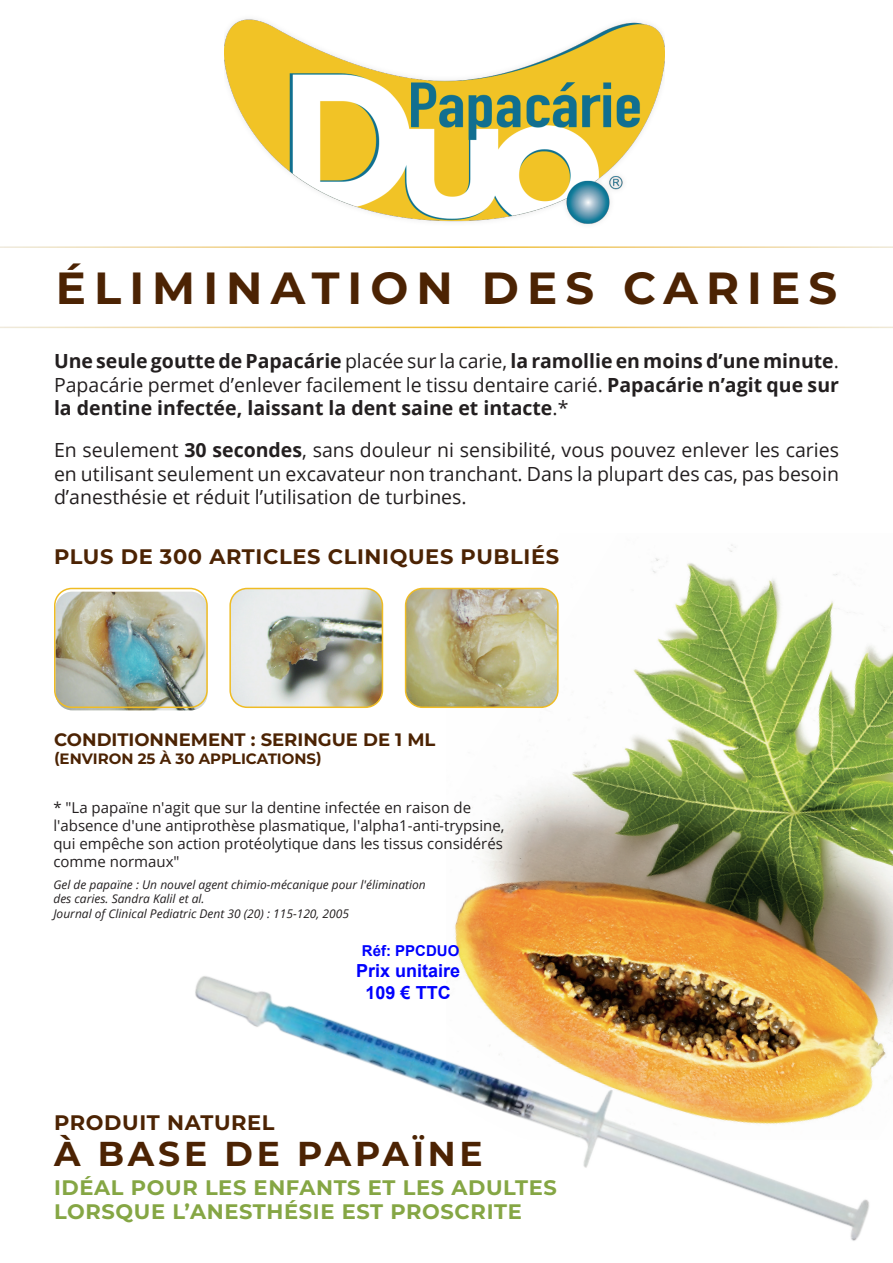
<style>
.page{position:relative;width:893px;height:1263px;background:#fff}
.page>*{position:absolute;margin:0;border:0;box-sizing:border-box;transform-origin:0 0}
.t1{font:700 45px "Montserrat";letter-spacing:.18em;color:#4c2303}
.t2{font:700 34.5px "Montserrat";letter-spacing:.11em;color:#4c2303}
.t3{font:700 21px/24px "Montserrat";letter-spacing:.03em;color:#85a644}
.t4{font:700 21px "Montserrat";letter-spacing:.03em;color:#4c2303}
.t5{font:700 19.5px/23.4px "Open Sans";color:#231f20;text-align:justify}
.t6{font:19.5px/23.4px "Open Sans";color:#231f20;text-align:justify}
.t7{font:700 18px "Montserrat";color:#4c2303}
.t8{font:700 18px/21.6px "Arial";color:#0001fe;text-align:center}
.t9{font:15px/18px "Open Sans";color:#231f20}
.t10{font:700 15px "Montserrat";color:#4c2303}
.t11{font:700 15px "Arial";color:#0001fe}
.t12{font:italic 12px/14.4px "Open Sans";color:#231f20}
.s1{font-weight:400}
.s2{font-weight:700}
</style>
<div class="page">
<img style="left:446px;top:544px;width:446px;height:481px">
<img style="left:195px;top:944px;width:696px;height:297px">
<img style="left:224px;top:19px;width:440px;height:206px">
<svg style="left:0;top:246px;width:893px;height:82px"></svg>
<img style="left:55px;top:592px;width:153px;height:118px">
<div style="left:54px;top:588px;width:154px;height:120px;border:2px solid #efbc24;border-radius:17px"></div>
<img style="left:232px;top:588px;width:150px;height:119px">
<div style="left:229px;top:588px;width:154px;height:120px;border:2px solid #efbc24;border-radius:17px"></div>
<img style="left:406px;top:588px;width:152px;height:119px">
<div style="left:405px;top:588px;width:154px;height:120px;border:2px solid #efbc24;border-radius:17px"></div>
<h1 class="t1" style="left:56px;top:256px;width:783px">ÉLIMINATION DES CARIES</h1>
<p class="t5" style="left:54px;top:349px;width:786px">Une seule goutte de Papacárie <span class="s1">placée sur la carie,</span> la ramollie en moins d’une minute<span class="s1">.<br>Papacárie permet d’enlever facilement le tissu dentaire carié.</span> Papacárie n’agit que sur la dentine infectée, laissant la dent saine et intacte<span class="s1">.*</span></p>
<p class="t6" style="left:54px;top:438px;width:786px">En seulement <span class="s2">30 secondes</span>, sans douleur ni sensibilité, vous pouvez enlever les caries en utilisant seulement un excavateur non tranchant. Dans la plupart des cas, pas besoin d’anesthésie et réduit l’utilisation de turbines.</p>
<p class="t4" style="left:54px;top:541px;width:507px">PLUS DE 300 ARTICLES CLINIQUES PUBLIÉS</p>
<p class="t7" style="left:54px;top:727px;width:383px">CONDITIONNEMENT : SERINGUE DE 1 ML</p>
<p class="t10" style="left:54px;top:748px;width:269px">(ENVIRON 25 À 30 APPLICATIONS)</p>
<p class="t9" style="left:53px;top:798px;width:453px">* "La papaïne n'agit que sur la dentine infectée en raison de l'absence d'une antiprothèse plasmatique, l'alpha1-anti-trypsine, qui empêche son action protéolytique dans les tissus considérés comme normaux"</p>
<p class="t12" style="left:53px;top:877px;width:374px">Gel de papaïne : Un nouvel agent chimio-mécanique pour l'élimination des caries. Sandra Kalil et al.<br>Journal of Clinical Pediatric Dent 30 (20) : 115-120, 2005</p>
<p class="t11" style="left:362px;top:940px;width:99px">Réf: PPCDUO</p>
<p class="t8" style="left:356px;top:961px;width:106px">Prix unitaire<br>109 € TTC</p>
<p class="t4" style="left:54px;top:1108px;width:222px">PRODUIT NATUREL</p>
<h2 class="t2" style="left:54px;top:1129px;width:430px">À BASE DE PAPAÏNE</h2>
<p class="t3" style="left:54px;top:1174px;width:504px">IDÉAL POUR LES ENFANTS ET LES ADULTES<br>LORSQUE L’ANESTHÉSIE EST PROSCRITE</p>
</div>
